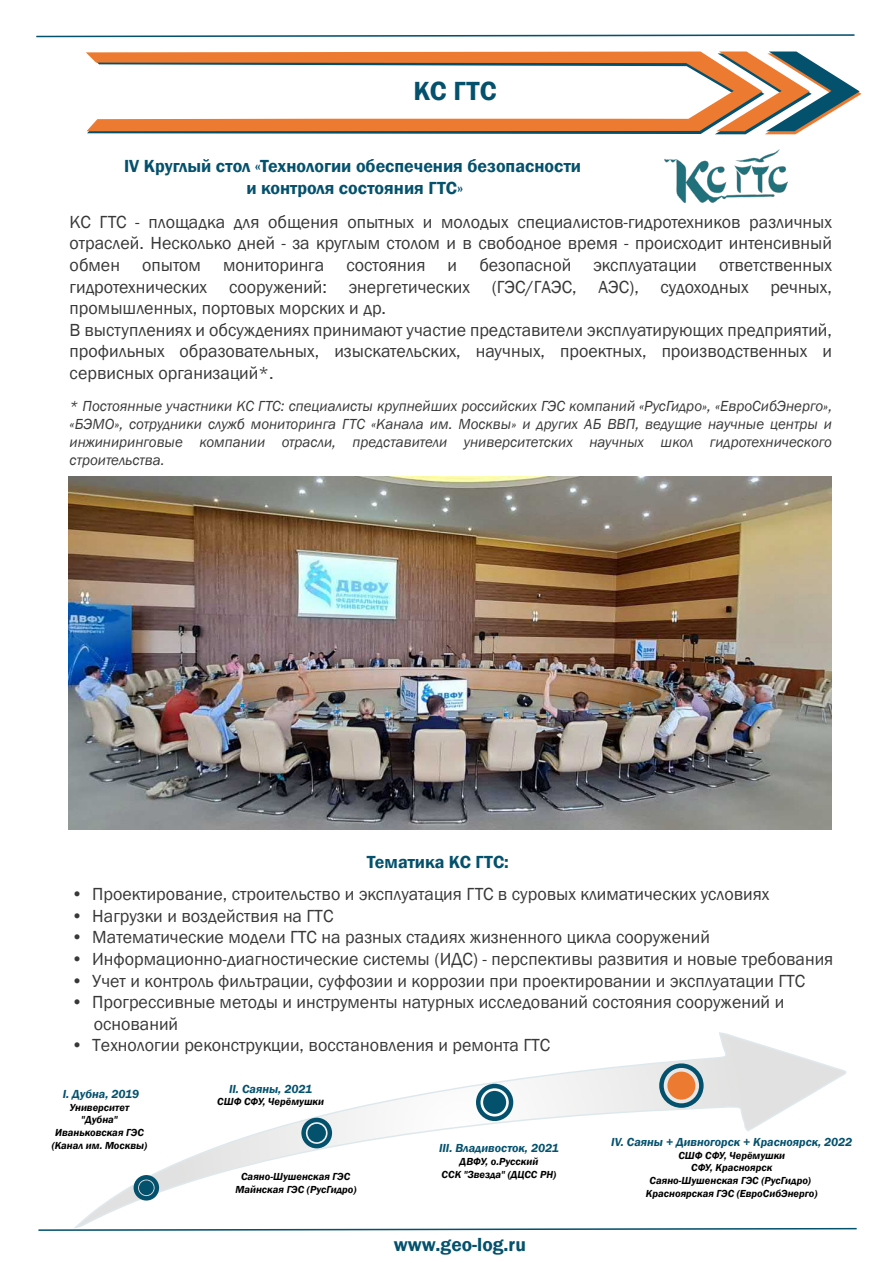
<style>
.page{position:relative;width:893px;height:1263px;background:#fff}
.page>*{position:absolute;margin:0;border:0;box-sizing:border-box;transform-origin:0 0}
.t1{font:600 27px "Franklin Gothic";color:#04516d}
.t2{font:600 19.5px "Franklin Gothic";color:#04516d}
.t3{font:18px/21.6px "Franklin Gothic";color:#383838}
.t4{font:600 18px/21.6px "Franklin Gothic";color:#04516d;text-align:center}
.t5{font:italic 15px/18px "Franklin Gothic";color:#383838;text-align:justify}
.t6{font:italic 600 12px "Franklin Gothic";color:#04516d}
.t7{font:italic 600 10.5px/12.6px "Franklin Gothic";color:#000;text-align:center}
</style>
<div class="page">
<img style="left:664px;top:149px;width:123px;height:53px">
<svg style="left:36px;top:34px;width:819px;height:4px"></svg>
<svg style="left:87px;top:131px;width:619px;height:3px;background:#29667b"></svg>
<svg style="left:86px;top:52px;width:629px;height:79px"></svg>
<svg style="left:715px;top:52px;width:146px;height:82px"></svg>
<img style="left:69px;top:477px;width:763px;height:352px">
<svg style="left:38px;top:1227px;width:819px;height:4px"></svg>
<svg style="left:74px;top:1032px;width:772px;height:196px"></svg>
<div style="left:139px;top:1180px;width:15px;height:15px;background:#04516d;border-radius:50%"></div>
<div style="left:134px;top:1175px;width:25px;height:25px;border:4px solid #04516d;border-radius:50%"></div>
<div style="left:307px;top:1124px;width:19px;height:18px;background:#04516d;border-radius:50%"></div>
<div style="left:301px;top:1118px;width:31px;height:30px;border:4px solid #04516d;border-radius:50%"></div>
<div style="left:667px;top:1071px;width:28px;height:29px;background:#ed7a31;border-radius:50%"></div>
<div style="left:659px;top:1063px;width:45px;height:45px;border:4px solid #04516d;border-radius:50%"></div>
<div style="left:483px;top:1091px;width:23px;height:23px;background:#04516d;border-radius:50%"></div>
<div style="left:476px;top:1084px;width:37px;height:37px;border:4px solid #04516d;border-radius:50%"></div>
<h1 class="t1" style="left:414px;top:74px;width:84px">КС ГТС</h1>
<p class="t4" style="left:124px;top:155px;width:458px">IV Круглый стол «Технологии обеспечения безопасности и контроля состояния ГТС»</p>
<p class="t3" style="left:70px;top:211px;width:764px">КС ГТС - площадка для общения опытных и молодых специалистов-гидротехников различных отраслей. Несколько дней - за круглым столом и в свободное время - происходит интенсивный обмен опытом мониторинга состояния и безопасной эксплуатации ответственных гидротехнических сооружений: энергетических (ГЭС/ГАЭС, АЭС), судоходных речных, промышленных, портовых морских и др.<br>В выступлениях и обсуждениях принимают участие представители эксплуатирующих предприятий, профильных образовательных, изыскательских, научных, проектных, производственных и сервисных организаций*.</p>
<p class="t5" style="left:70px;top:398px;width:764px">* Постоянные участники КС ГТС: специалисты крупнейших российских ГЭС компаний «РусГидро», «ЕвроСибЭнерго», «БЭМО», сотрудники служб мониторинга ГТС «Канала им. Москвы» и других АБ ВВП, ведущие научные центры и инжиниринговые компании отрасли, представители университетских научных школ гидротехнического строительства.</p>
<p class="t4" style="left:367px;top:851px;width:144px">Тематика КС ГТС:</p>
<p class="t3" style="left:71px;top:884px;width:700px">• Проектирование, строительство и эксплуатация ГТС в суровых климатических условиях</p>
<p class="t3" style="left:71px;top:905px;width:264px">• Нагрузки и воздействия на ГТС</p>
<p class="t3" style="left:71px;top:927px;width:640px">• Математические модели ГТС на разных стадиях жизненного цикла сооружений</p>
<p class="t3" style="left:71px;top:948px;width:764px">• Информационно-диагностические системы (ИДС) - перспективы развития и новые требования</p>
<p class="t3" style="left:71px;top:970px;width:736px">• Учет и контроль фильтрации, суффозии и коррозии при проектировании и эксплуатации ГТС</p>
<p class="t3" style="left:94px;top:992px;width:692px;text-indent:-22px">• Прогрессивные методы и инструменты натурных исследований состояния сооружений и оснований</p>
<p class="t3" style="left:71px;top:1035px;width:480px">• Технологии реконструкции, восстановления и ремонта ГТС</p>
<p class="t6" style="left:63px;top:1086px;width:78px">I. Дубна, 2019</p>
<p class="t7" style="left:52px;top:1101px;width:97px">Университет "Дубна"<br>Иваньковская ГЭС (Канал им. Москвы)</p>
<p class="t6" style="left:229px;top:1081px;width:85px">II. Саяны, 2021</p>
<p class="t7" style="left:217px;top:1095px;width:108px">СШФ СФУ, Черёмушки</p>
<p class="t7" style="left:235px;top:1170px;width:123px">Саяно-Шушенская ГЭС<br>Майнская ГЭС (РусГидро)</p>
<p class="t6" style="left:439px;top:1140px;width:121px">III. Владивосток, 2021</p>
<p class="t7" style="left:442px;top:1155px;width:116px">ДВФУ, о.Русский<br>ССК "Звезда" (ДЦСС РН)</p>
<p class="t2" style="left:394px;top:1232px;width:134px">www.geo-log.ru</p>
<p class="t6" style="left:611px;top:1134px;width:243px">IV. Саяны + Дивногорск + Красноярск, 2022</p>
<p class="t7" style="left:646px;top:1149px;width:173px">СШФ СФУ, Черёмушки<br>СФУ, Красноярск<br>Саяно-Шушенская ГЭС (РусГидро)<br>Красноярская ГЭС (ЕвроСибЭнерго)</p>
</div>
